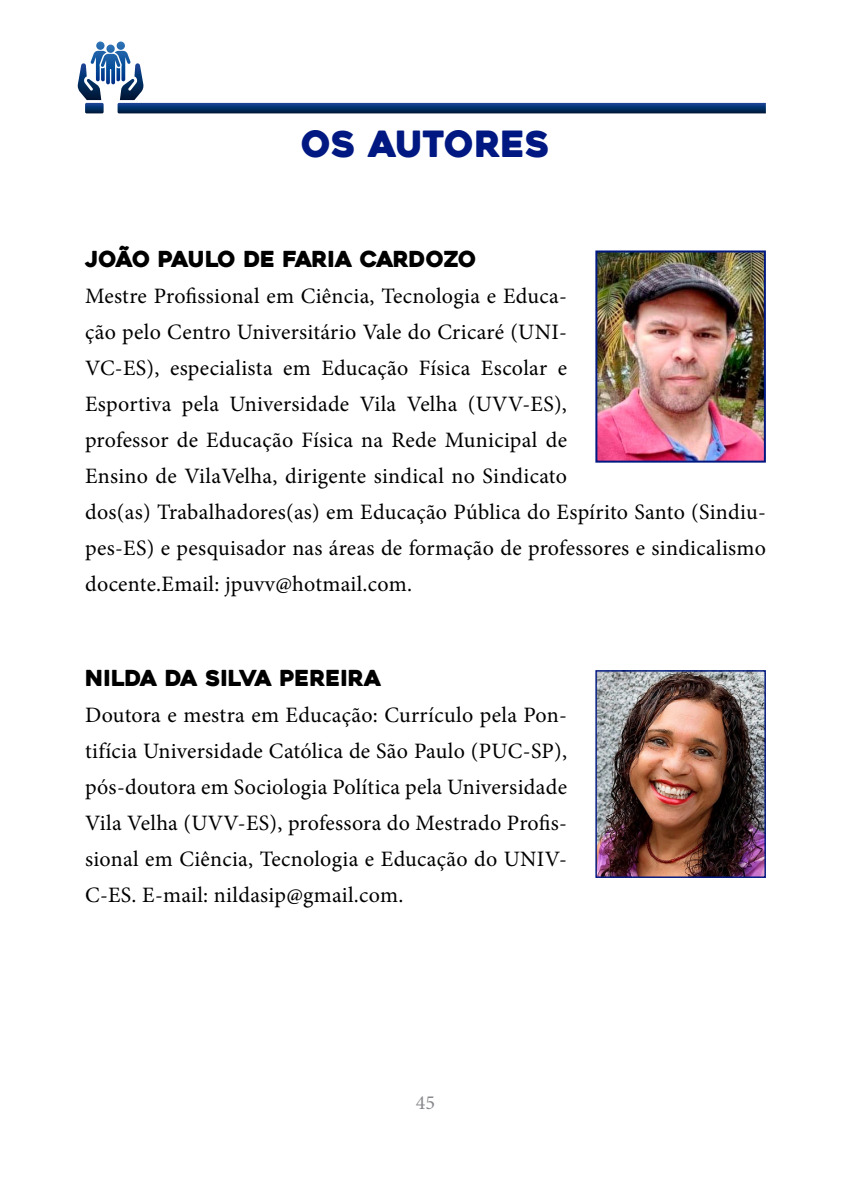
<style>
.page{position:relative;width:851px;height:1191px;background:#fff}
.page>*{position:absolute;margin:0;border:0;box-sizing:border-box;transform-origin:0 0}
.t1{font:36px "Heavitas";letter-spacing:.005em;color:#001881}
.t2{font:22px/36px "Minion Pro";letter-spacing:.015em;color:#000}
.t3{font:22px "Heavitas";letter-spacing:-.035em;color:#000}
.t4{font:22px "Heavitas";color:#000}
.t5{font:20px "Minion Pro";color:#89878c}
</style>
<div class="page">
<svg style="left:78px;top:42px;width:687px;height:71px"></svg>
<img style="left:598px;top:253px;width:164px;height:206px">
<div style="left:595px;top:250px;width:170px;height:212px;border:2px solid #001881"></div>
<img style="left:597px;top:672px;width:166px;height:204px">
<div style="left:595px;top:670px;width:170px;height:208px;border:1px solid #001881"></div>
<h1 class="t1" style="left:301px;top:121px;width:250px">OS AUTORES</h1>
<p class="t3" style="left:85px;top:245px;width:392px">JOÃO PAULO DE FARIA CARDOZO</p>
<p class="t2" style="left:85px;top:278px;width:682px">Mestre Profissional em Ciência, Tecnologia e Educa-<br>ção pelo Centro Universitário Vale do Cricaré (UNI-<br>VC-ES), especialista em Educação Física Escolar e<br>Esportiva pela Universidade Vila Velha (UVV-ES),<br>professor de Educação Física na Rede Municipal de<br>Ensino de VilaVelha, dirigente sindical no Sindicato<br>dos(as) Trabalhadores(as) em Educação Pública do Espírito Santo (Sindiu&shy;pes-ES) e pesquisador nas áreas de formação de professores e sindicalismo docente.Email: jpuvv@hotmail.com.</p>
<p class="t4" style="left:85px;top:664px;width:298px">NILDA DA SILVA PEREIRA</p>
<p class="t2" style="left:85px;top:697px;width:483px;text-align:justify">Doutora e mestra em Educação: Currículo pela Pon&shy;tifícia Universidade Católica de São Paulo (PUC-SP), pós-doutora em Sociologia Política pela Universidade Vila Velha (UVV-ES), professora do Mestrado Profis&shy;sional em Ciência, Tecnologia e Educação do UNIV-C-ES. E-mail: nildasip@gmail.com.</p>
<p class="t5" style="left:416px;top:1088px;width:21px">45</p>
</div>
